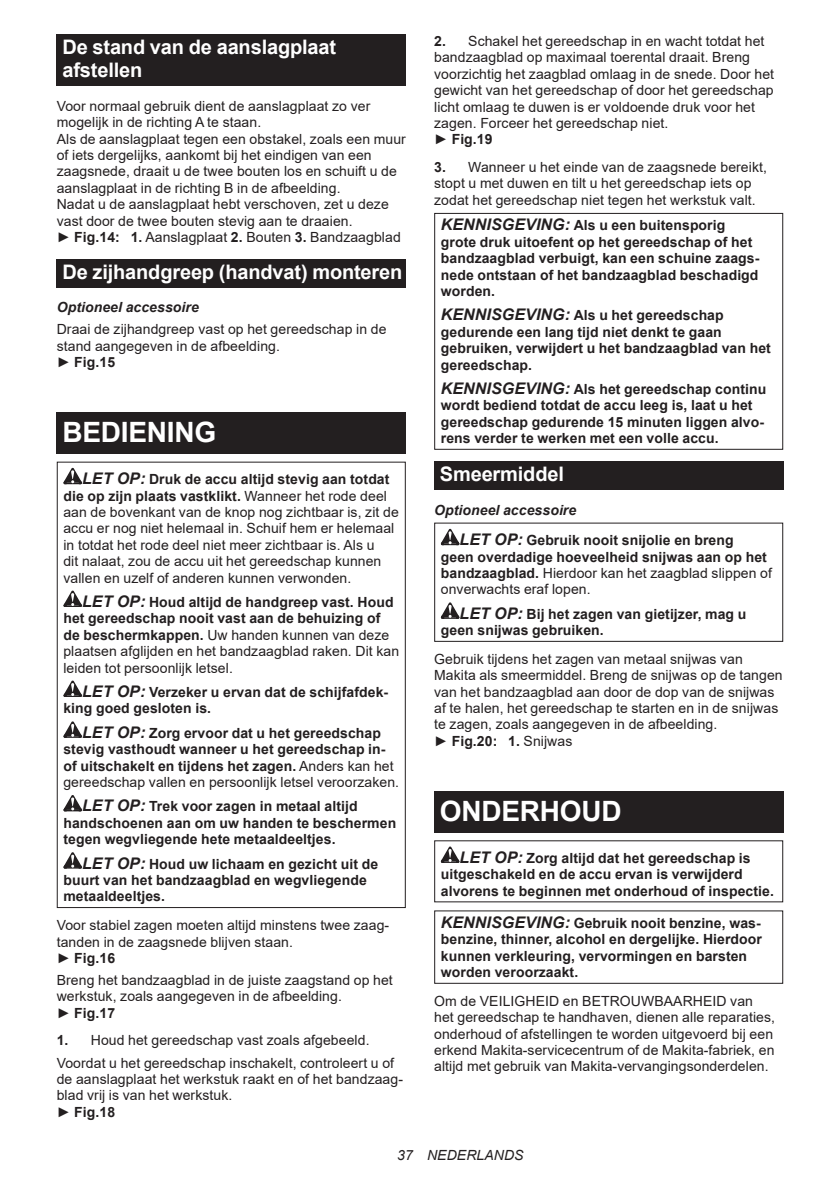
<style>
.page{position:relative;width:840px;height:1191px;background:#fff}
.page>*{position:absolute;margin:0;border:0;box-sizing:border-box;transform-origin:0 0}
.t1{font:700 28px "Arial";letter-spacing:-.01em;color:#fff}
.t2{font:700 20px/23.4px "Arial";letter-spacing:-.01em;color:#fff}
.t3{font:14px/16.4px "Arial";letter-spacing:.005em;color:#231f20}
.t4{font:700 14px/16.4px "Arial";letter-spacing:.005em;color:#231f20}
.t5{font:italic 700 14px "Arial";letter-spacing:.005em;color:#231f20}
.t6{font:italic 14px "Arial";letter-spacing:.005em;color:#231f20}
.s1{font-weight:700}
.s2{font-weight:700;font-style:italic;font-size:16px}
.s3{font-style:italic;font-size:16px}
.s4{font-weight:400}
.s5{font-style:italic}
</style>
<div class="page">
<div style="left:57px;top:34px;width:348px;height:52px;background:#231f20"></div>
<div style="left:57px;top:259px;width:348px;height:28px;background:#231f20"></div>
<div style="left:57px;top:412px;width:348px;height:41px;background:#231f20"></div>
<svg style="left:63px;top:468px;width:19px;height:16px"></svg>
<svg style="left:63px;top:590px;width:19px;height:17px"></svg>
<svg style="left:63px;top:680px;width:19px;height:17px"></svg>
<svg style="left:63px;top:721px;width:19px;height:17px"></svg>
<svg style="left:63px;top:795px;width:19px;height:16px"></svg>
<svg style="left:63px;top:852px;width:19px;height:16px"></svg>
<div style="left:57px;top:461px;width:348px;height:447px;border:1px solid #231f20"></div>
<div style="left:434px;top:213px;width:348px;height:237px;border:1px solid #231f20"></div>
<div style="left:434px;top:461px;width:348px;height:28px;background:#231f20"></div>
<svg style="left:440px;top:529px;width:19px;height:16px"></svg>
<svg style="left:440px;top:602px;width:19px;height:17px"></svg>
<div style="left:434px;top:522px;width:348px;height:120px;border:1px solid #231f20"></div>
<div style="left:434px;top:791px;width:348px;height:41px;background:#231f20"></div>
<svg style="left:440px;top:846px;width:19px;height:17px"></svg>
<h2 class="t2" style="left:62px;top:36px;width:275px">De stand van de aanslagplaat afstellen</h2>
<p class="t3" style="left:57px;top:98px;width:350px">Voor normaal gebruik dient de aanslagplaat zo ver mogelijk in de richting A te staan.<br>Als de aanslagplaat tegen een obstakel, zoals een muur of iets dergelijks, aankomt bij het eindigen van een zaagsnede, draait u de twee bouten los en schuift u de aanslagplaat in de richting B in de afbeelding.<br>Nadat u de aanslagplaat hebt verschoven, zet u deze vast door de twee bouten stevig aan te draaien.<br>► <span class="s1">Fig.14: 1.</span> Aanslagplaat <span class="s1">2.</span> Bouten <span class="s1">3.</span> Bandzaagblad</p>
<h2 class="t2" style="left:62px;top:260px;width:341px">De zijhandgreep (handvat) monteren</h2>
<p class="t5" style="left:57px;top:298px;width:143px">Optioneel accessoire</p>
<p class="t3" style="left:57px;top:321px;width:331px">Draai de zijhandgreep vast op het gereedschap in de stand aangegeven in de afbeelding.<br>► <span class="s1">Fig.15</span></p>
<h1 class="t1" style="left:62px;top:413px;width:155px">BEDIENING</h1>
<p class="t3" style="left:63px;top:471px;width:336px;text-indent:19px"><span class="s2">LET OP:</span> <span class="s1">Druk de accu altijd stevig aan totdat die op zijn plaats vastklikt.</span> Wanneer het rode deel aan de bovenkant van de knop nog zichtbaar is, zit de accu er nog niet helemaal in. Schuif hem er helemaal in totdat het rode deel niet meer zichtbaar is. Als u<br>dit nalaat, zou de accu uit het gereedschap kunnen vallen en uzelf of anderen kunnen verwonden.</p>
<p class="t3" style="left:63px;top:594px;width:337px;text-indent:19px"><span class="s2">LET OP:</span> <span class="s1">Houd altijd de handgreep vast. Houd het gereedschap nooit vast aan de behuizing of de beschermkappen.</span> Uw handen kunnen van deze plaatsen afglijden en het bandzaagblad raken. Dit kan leiden tot persoonlijk letsel.</p>
<p class="t4" style="left:63px;top:684px;width:326px;text-indent:19px"><span class="s3">LET OP:</span> Verzeker u ervan dat de schijfafdek&shy;king goed gesloten is.</p>
<p class="t4" style="left:63px;top:725px;width:337px;text-indent:19px"><span class="s3">LET OP:</span> Zorg ervoor dat u het gereedschap stevig vasthoudt wanneer u het gereedschap in&shy;of uitschakelt en tijdens het zagen. <span class="s4">Anders kan het gereedschap vallen en persoonlijk letsel veroorzaken.</span></p>
<p class="t4" style="left:63px;top:798px;width:334px;text-indent:19px"><span class="s3">LET OP:</span> Trek voor zagen in metaal altijd handschoenen aan om uw handen te beschermen tegen wegvliegende hete metaaldeeltjes.</p>
<p class="t4" style="left:63px;top:855px;width:316px;text-indent:19px"><span class="s3">LET OP:</span> Houd uw lichaam en gezicht uit de buurt van het bandzaagblad en wegvliegende metaaldeeltjes.</p>
<p class="t3" style="left:57px;top:917px;width:334px">Voor stabiel zagen moeten altijd minstens twee zaag&shy;tanden in de zaagsnede blijven staan.<br>► <span class="s1">Fig.16</span></p>
<p class="t3" style="left:57px;top:971px;width:337px">Breng het bandzaagblad in de juiste zaagstand op het werkstuk, zoals aangegeven in de afbeelding.<br>► <span class="s1">Fig.17</span></p>
<p class="t3" style="left:57px;top:1029px;width:339px;line-height:22px"><span class="s1">1.</span> Houd het gereedschap vast zoals afgebeeld.<br>Voordat u het gereedschap inschakelt, controleert u of</p>
<p class="t3" style="left:57px;top:1070px;width:347px">de aanslagplaat het werkstuk raakt en of het bandzaag&shy;blad vrij is van het werkstuk.<br>► <span class="s1">Fig.18</span></p>
<p class="t3" style="left:434px;top:33px;width:341px"><span class="s1">2.</span> Schakel het gereedschap in en wacht totdat het bandzaagblad op maximaal toerental draait. Breng voorzichtig het zaagblad omlaag in de snede. Door het gewicht van het gereedschap of door het gereedschap licht omlaag te duwen is er voldoende druk voor het zagen. Forceer het gereedschap niet.<br>► <span class="s1">Fig.19</span></p>
<p class="t3" style="left:434px;top:159px;width:334px"><span class="s1">3.</span> Wanneer u het einde van de zaagsnede bereikt, stopt u met duwen en tilt u het gereedschap iets op zodat het gereedschap niet tegen het werkstuk valt.</p>
<p class="t4" style="left:440px;top:217px;width:320px"><span class="s3">KENNISGEVING:</span> Als u een buitensporig grote druk uitoefent op het gereedschap of het bandzaagblad verbuigt, kan een schuine zaags&shy;nede ontstaan of het bandzaagblad beschadigd worden.</p>
<p class="t4" style="left:440px;top:307px;width:331px"><span class="s3">KENNISGEVING:</span> Als u het gereedschap gedurende een lang tijd niet denkt te gaan gebruiken, verwijdert u het bandzaagblad van het gereedschap.</p>
<p class="t4" style="left:440px;top:381px;width:327px"><span class="s3">KENNISGEVING:</span> Als het gereedschap continu wordt bediend totdat de accu leeg is, laat u het gereedschap gedurende 15 minuten liggen alvo&shy;rens verder te werken met een volle accu.</p>
<h2 class="t2" style="left:439px;top:462px;width:125px">Smeermiddel</h2>
<p class="t4" style="left:459px;top:494px;width:275px;line-height:30.6px;text-indent:-25px"><span class="s5">Optioneel accessoire<br></span><span class="s3">LET OP:</span> Gebruik nooit snijolie en breng</p>
<p class="t4" style="left:440px;top:548px;width:332px">geen overdadige hoeveelheid snijwas aan op het bandzaagblad. <span class="s4">Hierdoor kan het zaagblad slippen of onverwachts eraf lopen.</span></p>
<p class="t4" style="left:440px;top:606px;width:307px;text-indent:19px"><span class="s3">LET OP:</span> Bij het zagen van gietijzer, mag u geen snijwas gebruiken.</p>
<p class="t3" style="left:434px;top:650px;width:350px">Gebruik tijdens het zagen van metaal snijwas van Makita als smeermiddel. Breng de snijwas op de tangen van het bandzaagblad aan door de dop van de snijwas af te halen, het gereedschap te starten en in de snijwas te zagen, zoals aangegeven in de afbeelding.<br>► <span class="s1">Fig.20: 1.</span> Snijwas</p>
<h1 class="t1" style="left:439px;top:791px;width:183px">ONDERHOUD</h1>
<p class="t4" style="left:440px;top:850px;width:334px;text-indent:19px"><span class="s3">LET OP:</span> Zorg altijd dat het gereedschap is uitgeschakeld en de accu ervan is verwijderd alvorens te beginnen met onderhoud of inspectie.</p>
<p class="t4" style="left:440px;top:915px;width:322px"><span class="s3">KENNISGEVING:</span> Gebruik nooit benzine, was&shy;benzine, thinner, alcohol en dergelijke. Hierdoor kunnen verkleuring, vervormingen en barsten worden veroorzaakt.</p>
<p class="t3" style="left:434px;top:992px;width:342px">Om de VEILIGHEID en BETROUWBAARHEID van het gereedschap te handhaven, dienen alle reparaties, onderhoud of afstellingen te worden uitgevoerd bij een erkend Makita-servicecentrum of de Makita-fabriek, en altijd met gebruik van Makita-vervangingsonderdelen.</p>
<p class="t6" style="left:397px;top:1146px;width:128px">37 NEDERLANDS</p>
</div>
